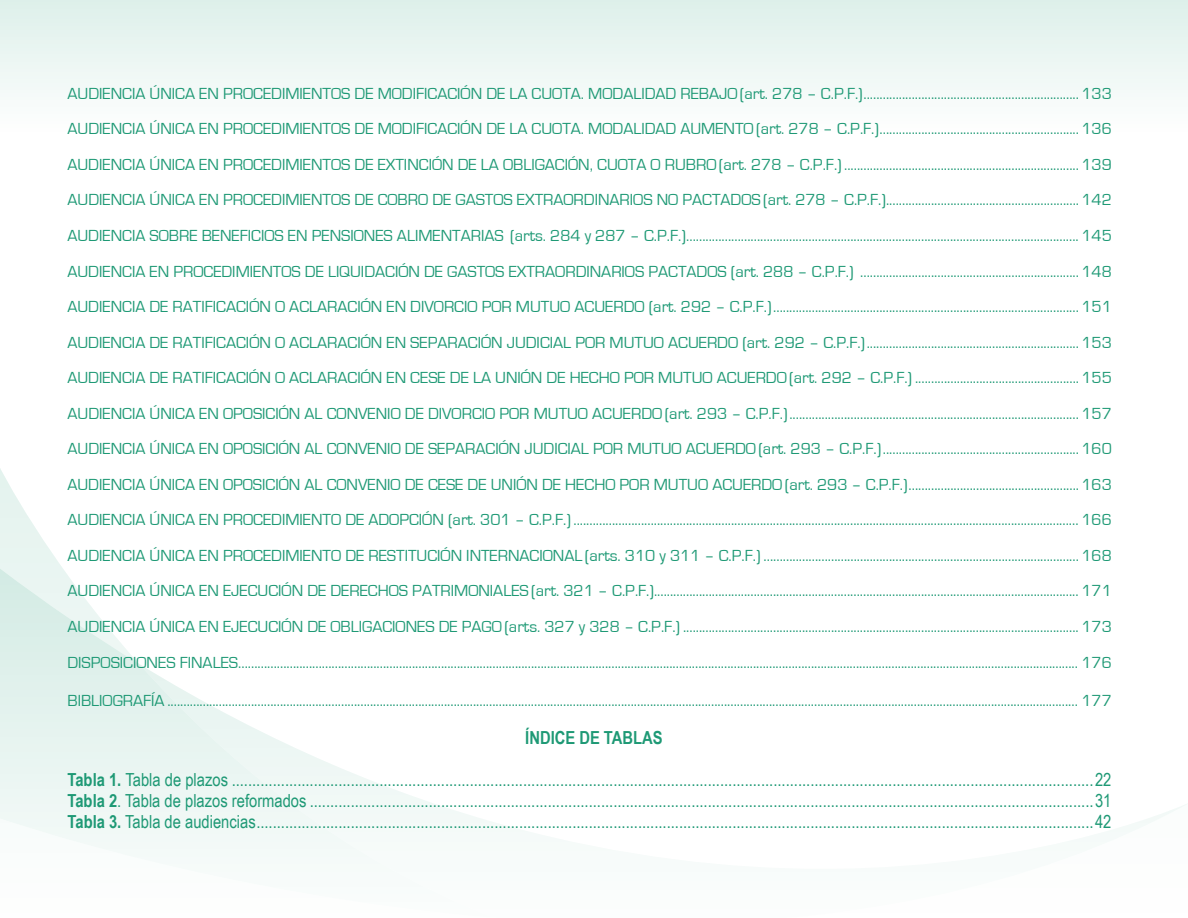
<style>
.page{position:relative;width:1188px;height:918px;background:#fff}
.page>*{position:absolute;margin:0;border:0;box-sizing:border-box;transform-origin:0 0}
.t1{font:18px/21px "Arial Narrow";color:#1e9975;text-align:justify}
.t2{font:700 18px "Arial Narrow";color:#1e9975}
.t3{font:16.5px/35.5px "Eurostile";color:#1e9975;text-align:justify}
.s1{font-weight:700}
</style>
<div class="page">
<svg style="left:0;top:468px;width:62px;height:100px"></svg>
<svg style="left:0;top:568px;width:494px;height:289px"></svg>
<div style="left:0;top:0;width:1188px;height:137px;background:linear-gradient(to bottom,#ddefea,#fff)"></div>
<p class="t3" style="left:67px;top:76px;width:1046px">AUDIENCIA ÚNICA EN PROCEDIMIENTOS DE MODIFICACIÓN DE LA CUOTA. MODALIDAD REBAJO(art. 278 – C.P.F.)...................................................................133<br>AUDIENCIA ÚNICA EN PROCEDIMIENTOS DE MODIFICACIÓN DE LA CUOTA. MODALIDAD AUMENTO(art. 278 – C.P.F.)..............................................................136<br>AUDIENCIA ÚNICA EN PROCEDIMIENTOS DE EXTINCIÓN DE LA OBLIGACIÓN, CUOTA O RUBRO(art. 278 – C.P.F.) .........................................................................139<br>AUDIENCIA ÚNICA EN PROCEDIMIENTOS DE COBRO DE GASTOS EXTRAORDINARIOS NO PACTADOS (art. 278 – C.P.F.)............................................................142<br>AUDIENCIA SOBRE BENEFICIOS EN PENSIONES ALIMENTARIAS (arts. 284 y 287 – C.P.F.).......................................................................................................................... 145<br>AUDIENCIA EN PROCEDIMIENTOS DE LIQUIDACIÓN DE GASTOS EXTRAORDINARIOS PACTADOS (art. 288 – C.P.F.) ....................................................................148<br>AUDIENCIA DE RATIFICACIÓN O ACLARACIÓN EN DIVORCIO POR MUTUO ACUERDO (art. 292 – C.P.F.)............................................................................................... 151<br>AUDIENCIA DE RATIFICACIÓN O ACLARACIÓN EN SEPARACIÓN JUDICIAL POR MUTUO ACUERDO (art. 292 – C.P.F.)..................................................................153<br>AUDIENCIA DE RATIFICACIÓN O ACLARACIÓN EN CESE DE LA UNIÓN DE HECHO POR MUTUO ACUERDO(art. 292 – C.P.F.) ...................................................155<br>AUDIENCIA ÚNICA EN OPOSICIÓN AL CONVENIO DE DIVORCIO POR MUTUO ACUERDO(art. 293 – C.P.F.).......................................................................................... 157<br>AUDIENCIA ÚNICA EN OPOSICIÓN AL CONVENIO DE SEPARACIÓN JUDICIAL POR MUTUO ACUERDO(art. 293 – C.P.F.).............................................................160<br>AUDIENCIA ÚNICA EN OPOSICIÓN AL CONVENIO DE CESE DE UNIÓN DE HECHO POR MUTUO ACUERDO(art. 293 – C.P.F.).....................................................163<br>AUDIENCIA ÚNICA EN PROCEDIMIENTO DE ADOPCIÓN (art. 301 – C.P.F.) ............................................................................................................................................................. 166<br>AUDIENCIA ÚNICA EN PROCEDIMIENTO DE RESTITUCIÓN INTERNACIONAL (arts. 310 y 311 – C.P.F.) .................................................................................................. 168<br>AUDIENCIA ÚNICA EN EJECUCIÓN DE DERECHOS PATRIMONIALES (art. 321 – C.P.F.).................................................................................................................................... 171<br>AUDIENCIA ÚNICA EN EJECUCIÓN DE OBLIGACIONES DE PAGO(arts. 327 y 328 – C.P.F.) ........................................................................................................................... 173<br>DISPOSICIONES FINALES..................................................................................................................................................................................................................................................................... 176</p>
<p class="t3" style="left:67px;top:683px;width:1046px">BIBLIOGRAFÍA ........................................................................................................................................................................................................................................................................................... 177</p>
<p class="t2" style="left:525px;top:724px;width:139px">ÍNDICE DE TABLAS</p>
<p class="t1" style="left:68px;top:769px;width:1045px"><span class="s1">Tabla 1.</span> Tabla de plazos ..................................................................................................................................................................................................................22<br><span class="s1">Tabla 2</span>. Tabla de plazos reformados ...............................................................................................................................................................................................31<br><span class="s1">Tabla 3.</span> Tabla de audiencias............................................................................................................................................................................................................42</p>
</div>
